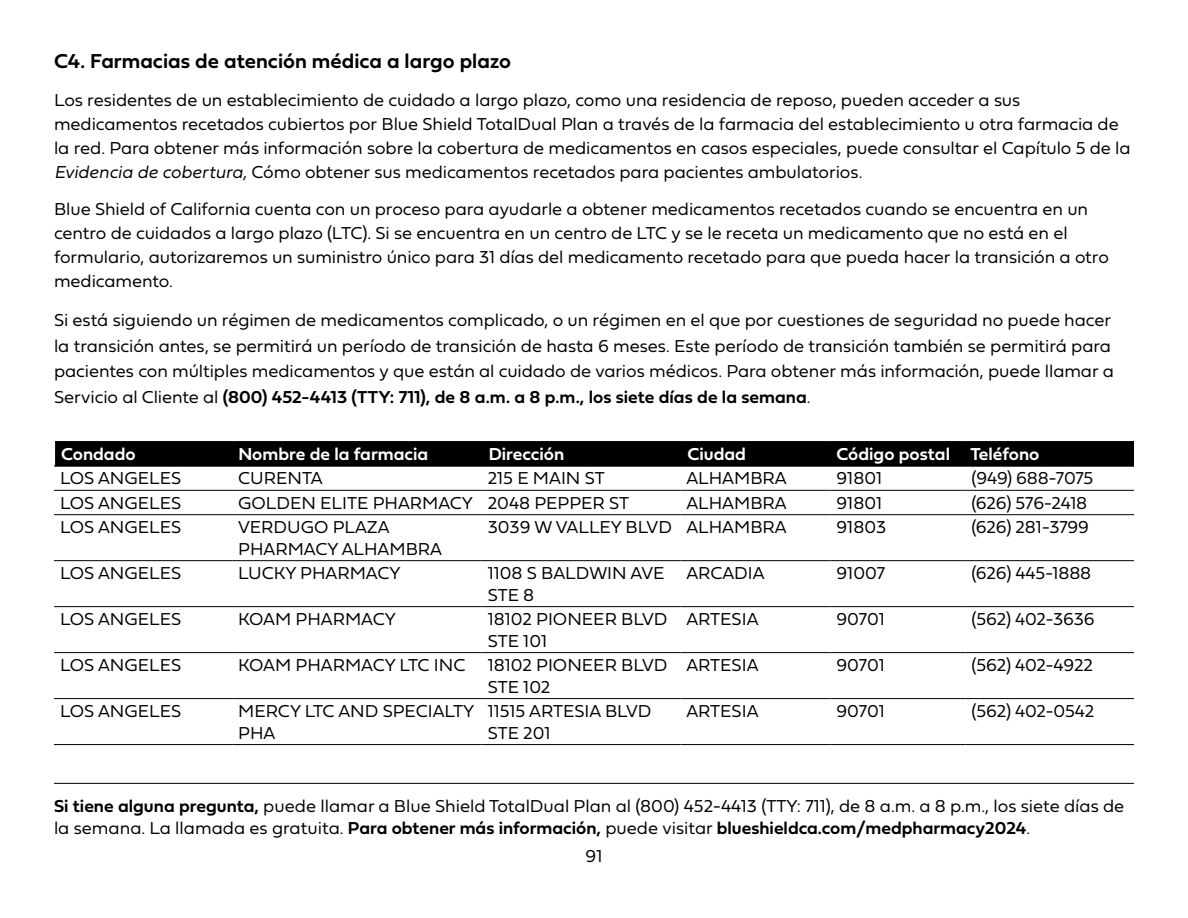
<style>
.page{position:relative;width:1188px;height:918px;background:#fff}
.page>*{position:absolute;margin:0;border:0;box-sizing:border-box;transform-origin:0 0}
.t1{font:21px "Fieldwork Geo Demibold";color:#000}
.t2{font:18px/24px "Fieldwork Geo Light";letter-spacing:-.005em;color:#000}
.t3{font:18px "Fieldwork Geo Demibold";color:#000}
.t4{font:18px "Fieldwork Geo Demibold";color:#fff}
.s1{font-family:"Fieldwork";font-weight:300;font-style:italic}
.s2{font-family:"Fieldwork Geo Demibold"}
.s3{font-family:"Fieldwork Geo Light"}
</style>
<div class="page">
<hr style="left:54px;top:783px;width:1080px;height:1px;background:#000">
<div style="left:55px;top:442px;width:1079px;height:24px;background:#000"></div>
<hr style="left:55px;top:441px;width:178px;height:1px;background:#000">
<hr style="left:233px;top:441px;width:250px;height:1px;background:#000">
<hr style="left:483px;top:441px;width:198px;height:1px;background:#000">
<hr style="left:681px;top:441px;width:150px;height:1px;background:#000">
<hr style="left:831px;top:441px;width:133px;height:1px;background:#000">
<hr style="left:964px;top:441px;width:170px;height:1px;background:#000">
<hr style="left:54px;top:466px;width:178px;height:1px;background:#000">
<hr style="left:232px;top:466px;width:250px;height:1px;background:#000">
<hr style="left:482px;top:466px;width:198px;height:1px;background:#000">
<hr style="left:680px;top:466px;width:151px;height:1px;background:#000">
<hr style="left:831px;top:466px;width:135px;height:1px;background:#000">
<hr style="left:966px;top:466px;width:168px;height:1px;background:#000">
<hr style="left:54px;top:490px;width:178px;height:1px;background:#000">
<hr style="left:232px;top:490px;width:250px;height:1px;background:#000">
<hr style="left:482px;top:490px;width:198px;height:1px;background:#000">
<hr style="left:680px;top:490px;width:151px;height:1px;background:#000">
<hr style="left:831px;top:490px;width:135px;height:1px;background:#000">
<hr style="left:966px;top:490px;width:168px;height:1px;background:#000">
<hr style="left:54px;top:514px;width:178px;height:1px;background:#000">
<hr style="left:232px;top:514px;width:250px;height:1px;background:#000">
<hr style="left:482px;top:514px;width:198px;height:1px;background:#000">
<hr style="left:680px;top:514px;width:151px;height:1px;background:#000">
<hr style="left:831px;top:514px;width:135px;height:1px;background:#000">
<hr style="left:966px;top:514px;width:168px;height:1px;background:#000">
<hr style="left:54px;top:560px;width:178px;height:1px;background:#000">
<hr style="left:232px;top:560px;width:250px;height:1px;background:#000">
<hr style="left:482px;top:560px;width:198px;height:1px;background:#000">
<hr style="left:680px;top:560px;width:151px;height:1px;background:#000">
<hr style="left:831px;top:560px;width:135px;height:1px;background:#000">
<hr style="left:966px;top:560px;width:168px;height:1px;background:#000">
<hr style="left:54px;top:606px;width:178px;height:1px;background:#000">
<hr style="left:232px;top:606px;width:250px;height:1px;background:#000">
<hr style="left:482px;top:606px;width:198px;height:1px;background:#000">
<hr style="left:680px;top:606px;width:151px;height:1px;background:#000">
<hr style="left:831px;top:606px;width:135px;height:1px;background:#000">
<hr style="left:966px;top:606px;width:168px;height:1px;background:#000">
<hr style="left:54px;top:652px;width:178px;height:1px;background:#000">
<hr style="left:232px;top:652px;width:250px;height:1px;background:#000">
<hr style="left:482px;top:652px;width:198px;height:1px;background:#000">
<hr style="left:680px;top:652px;width:151px;height:1px;background:#000">
<hr style="left:831px;top:652px;width:135px;height:1px;background:#000">
<hr style="left:966px;top:652px;width:168px;height:1px;background:#000">
<hr style="left:54px;top:698px;width:178px;height:1px;background:#000">
<hr style="left:232px;top:698px;width:250px;height:1px;background:#000">
<hr style="left:482px;top:698px;width:198px;height:1px;background:#000">
<hr style="left:680px;top:698px;width:151px;height:1px;background:#000">
<hr style="left:831px;top:698px;width:135px;height:1px;background:#000">
<hr style="left:966px;top:698px;width:168px;height:1px;background:#000">
<hr style="left:54px;top:744px;width:178px;height:1px;background:#000">
<hr style="left:232px;top:744px;width:250px;height:1px;background:#000">
<hr style="left:482px;top:744px;width:198px;height:1px;background:#000">
<hr style="left:680px;top:744px;width:151px;height:1px;background:#000">
<hr style="left:831px;top:744px;width:135px;height:1px;background:#000">
<hr style="left:966px;top:744px;width:168px;height:1px;background:#000">
<h3 class="t1" style="left:54px;top:45px;width:459px">C4. Farmacias de atención médica a largo plazo</h3>
<p class="t2" style="left:54px;top:87px;width:1078px">Los residentes de un establecimiento de cuidado a largo plazo, como una residencia de reposo, pueden acceder a sus medicamentos recetados cubiertos por Blue Shield TotalDual Plan a través de la farmacia del establecimiento u otra farmacia de la red. Para obtener más información sobre la cobertura de medicamentos en casos especiales, puede consultar el Capítulo 5 de la <span class="s1">Evidencia de cobertura,</span> Cómo obtener sus medicamentos recetados para pacientes ambulatorios.</p>
<p class="t2" style="left:54px;top:197px;width:1056px">Blue Shield of California cuenta con un proceso para ayudarle a obtener medicamentos recetados cuando se encuentra en un centro de cuidados a largo plazo (LTC). Si se encuentra en un centro de LTC y se le receta un medicamento que no está en el formulario, autorizaremos un suministro único para 31 días del medicamento recetado para que pueda hacer la transición a otro medicamento.</p>
<p class="t2" style="left:54px;top:307px;width:1062px;line-height:25.5px">Si está siguiendo un régimen de medicamentos complicado, o un régimen en el que por cuestiones de seguridad no puede hacer la transición antes, se permitirá un período de transición de hasta 6 meses. Este período de transición también se permitirá para pacientes con múltiples medicamentos y que están al cuidado de varios médicos. Para obtener más información, puede llamar a Servicio al Cliente al <span class="s2">(800) 452-4413 (TTY: 711), de 8 a.m. a 8 p.m., los siete días de la semana</span>.</p>
<p class="t4" style="left:61px;top:440px;width:76px">Condado</p>
<p class="t4" style="left:239px;top:440px;width:191px">Nombre de la farmacia</p>
<p class="t4" style="left:489px;top:440px;width:77px">Dirección</p>
<p class="t4" style="left:687px;top:440px;width:60px">Ciudad</p>
<p class="t4" style="left:837px;top:440px;width:115px">Código postal</p>
<p class="t4" style="left:970px;top:440px;width:70px">Teléfono</p>
<p class="t2" style="left:60px;top:465px;width:123px">LOS ANGELES</p>
<p class="t2" style="left:238px;top:465px;width:86px">CURENTA</p>
<p class="t2" style="left:488px;top:465px;width:119px">215 E MAIN ST</p>
<p class="t2" style="left:686px;top:465px;width:102px">ALHAMBRA</p>
<p class="t2" style="left:837px;top:465px;width:47px">91801</p>
<p class="t2" style="left:972px;top:465px;width:123px">(949) 688-7075</p>
<p class="t2" style="left:60px;top:490px;width:123px">LOS ANGELES</p>
<p class="t2" style="left:238px;top:490px;width:236px">GOLDEN ELITE PHARMACY</p>
<p class="t2" style="left:488px;top:490px;width:143px">2048 PEPPER ST</p>
<p class="t2" style="left:686px;top:490px;width:102px">ALHAMBRA</p>
<p class="t2" style="left:837px;top:490px;width:47px">91801</p>
<p class="t2" style="left:972px;top:490px;width:117px">(626) 576-2418</p>
<p class="t2" style="left:60px;top:514px;width:123px">LOS ANGELES</p>
<p class="t2" style="left:238px;top:515px;width:205px;line-height:21.6px">VERDUGO PLAZA<br>PHARMACY ALHAMBRA</p>
<p class="t2" style="left:488px;top:514px;width:186px">3039 W VALLEY BLVD</p>
<p class="t2" style="left:686px;top:514px;width:102px">ALHAMBRA</p>
<p class="t2" style="left:837px;top:514px;width:51px">91803</p>
<p class="t2" style="left:972px;top:514px;width:119px">(626) 281-3799</p>
<p class="t2" style="left:60px;top:560px;width:123px">LOS ANGELES</p>
<p class="t2" style="left:238px;top:560px;width:164px">LUCKY PHARMACY</p>
<p class="t2" style="left:488px;top:561px;width:179px;line-height:21.6px">1108 S BALDWIN AVE<br>STE 8</p>
<p class="t2" style="left:686px;top:560px;width:80px">ARCADIA</p>
<p class="t2" style="left:837px;top:560px;width:50px">91007</p>
<p class="t2" style="left:972px;top:560px;width:121px">(626) 445-1888</p>
<p class="t2" style="left:60px;top:606px;width:123px">LOS ANGELES</p>
<p class="t2" style="left:238px;top:606px;width:159px">KOAM PHARMACY</p>
<p class="t2" style="left:488px;top:607px;width:181px;line-height:21.6px">18102 PIONEER BLVD<br>STE 101</p>
<p class="t2" style="left:686px;top:606px;width:74px">ARTESIA</p>
<p class="t2" style="left:837px;top:606px;width:50px">90701</p>
<p class="t2" style="left:972px;top:606px;width:124px">(562) 402-3636</p>
<p class="t2" style="left:60px;top:652px;width:123px">LOS ANGELES</p>
<p class="t2" style="left:238px;top:652px;width:229px">KOAM PHARMACY LTC INC</p>
<p class="t2" style="left:488px;top:653px;width:181px;line-height:21.6px">18102 PIONEER BLVD<br>STE 102</p>
<p class="t2" style="left:686px;top:652px;width:74px">ARTESIA</p>
<p class="t2" style="left:837px;top:652px;width:50px">90701</p>
<p class="t2" style="left:972px;top:652px;width:123px">(562) 402-4922</p>
<p class="t2" style="left:60px;top:698px;width:123px">LOS ANGELES</p>
<p class="t2" style="left:238px;top:699px;width:237px;line-height:21.6px">MERCY LTC AND SPECIALTY<br>PHA</p>
<p class="t2" style="left:488px;top:699px;width:165px;line-height:21.6px">11515 ARTESIA BLVD<br>STE 201</p>
<p class="t2" style="left:686px;top:698px;width:74px">ARTESIA</p>
<p class="t2" style="left:837px;top:698px;width:50px">90701</p>
<p class="t2" style="left:972px;top:698px;width:124px">(562) 402-0542</p>
<p class="t2" style="left:54px;top:793px;width:1072px"><span class="s2">Si tiene alguna pregunta,</span> puede llamar a Blue Shield TotalDual Plan al (800) 452-4413 (TTY: 711), de 8 a.m. a 8 p.m., los siete días de</p>
<p class="t3" style="left:54px;top:814px;width:978px"><span class="s3">la semana. La llamada es gratuita.</span> Para obtener más información, <span class="s3">puede visitar</span> blueshieldca.com/medpharmacy2024<span class="s3">.</span></p>
<p class="t2" style="left:586px;top:843px;width:18px">91</p>
</div>
